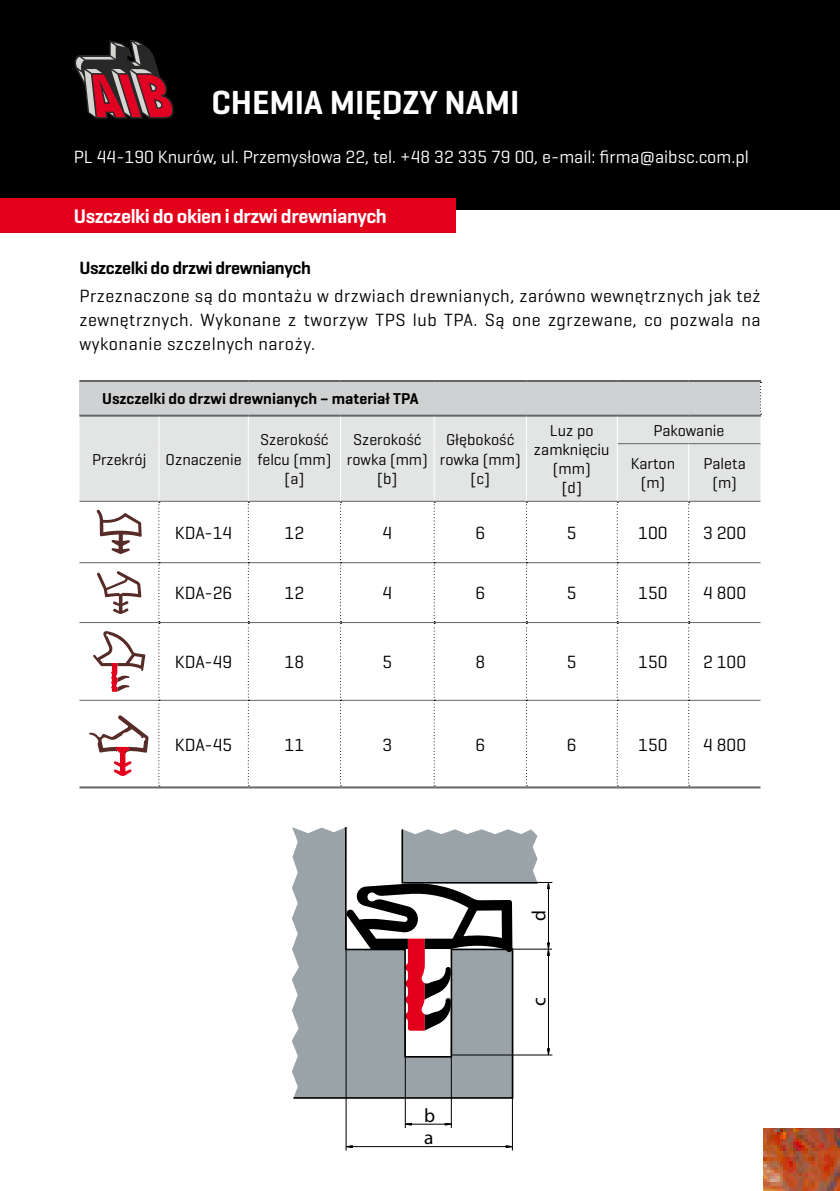
<style>
.page{position:relative;width:840px;height:1191px;background:#fff}
.page>*{position:absolute;margin:0;border:0;box-sizing:border-box;transform-origin:0 0}
.t1{font:600 34px "Geogrotesque";color:#fff}
.t2{font:600 20px "Geogrotesque";letter-spacing:-.02em;color:#fff}
.t3{font:19.4px "Myriad Pro";color:#000}
.t4{font:18px/24px "Geogrotesque";letter-spacing:.025em;color:#000;text-align:justify}
.t5{font:18px "Geogrotesque";color:#fff}
.t6{font:600 18px "Geogrotesque";letter-spacing:-.02em;color:#000}
.t7{font:16px/19.2px "Geogrotesque";color:#000;text-align:center}
.t8{font:600 16px "Geogrotesque";color:#000}
</style>
<div class="page">
<div style="left:0;top:0;width:839px;height:210px;background:#000"></div>
<svg style="left:74px;top:40px;width:100px;height:79px"></svg>
<div style="left:0;top:198px;width:455px;height:34px;background:#e2001a"></div>
<div style="left:79px;top:381px;width:681px;height:35px;background:#d0d1d2"></div>
<div style="left:79px;top:417px;width:681px;height:84px;background:#e3e4e4"></div>
<hr style="left:79px;top:501px;width:80px;height:1px;background:#646567">
<hr style="left:159px;top:501px;width:89px;height:1px;background:#646567">
<hr style="left:248px;top:501px;width:92px;height:1px;background:#646567">
<hr style="left:340px;top:501px;width:94px;height:1px;background:#646567">
<hr style="left:434px;top:501px;width:92px;height:1px;background:#646567">
<hr style="left:526px;top:501px;width:91px;height:1px;background:#646567">
<svg style="left:759px;top:382px;width:2px;height:33px"></svg>
<hr style="left:79px;top:380px;width:80px;height:2px;background:#646567">
<hr style="left:159px;top:380px;width:89px;height:2px;background:#646567">
<hr style="left:248px;top:380px;width:92px;height:2px;background:#646567">
<hr style="left:340px;top:380px;width:94px;height:2px;background:#646567">
<hr style="left:434px;top:380px;width:92px;height:2px;background:#646567">
<hr style="left:526px;top:380px;width:91px;height:2px;background:#646567">
<hr style="left:617px;top:380px;width:71px;height:2px;background:#646567">
<hr style="left:688px;top:380px;width:72px;height:2px;background:#646567">
<hr style="left:617px;top:443px;width:71px;height:1px;background:#646567">
<hr style="left:688px;top:443px;width:72px;height:1px;background:#646567">
<hr style="left:617px;top:501px;width:71px;height:1px;background:#646567">
<hr style="left:688px;top:501px;width:72px;height:1px;background:#646567">
<hr style="left:79px;top:562px;width:79px;height:1px;background:#646567">
<hr style="left:159px;top:562px;width:89px;height:1px;background:#646567">
<hr style="left:249px;top:562px;width:91px;height:1px;background:#646567">
<hr style="left:341px;top:562px;width:92px;height:1px;background:#646567">
<hr style="left:434px;top:562px;width:91px;height:1px;background:#646567">
<hr style="left:526px;top:562px;width:90px;height:1px;background:#646567">
<hr style="left:617px;top:562px;width:70px;height:1px;background:#646567">
<hr style="left:688px;top:562px;width:72px;height:1px;background:#646567">
<hr style="left:79px;top:700px;width:79px;height:1px;background:#646567">
<hr style="left:159px;top:700px;width:89px;height:1px;background:#646567">
<hr style="left:249px;top:700px;width:91px;height:1px;background:#646567">
<hr style="left:341px;top:700px;width:92px;height:1px;background:#646567">
<hr style="left:434px;top:700px;width:91px;height:1px;background:#646567">
<hr style="left:526px;top:700px;width:90px;height:1px;background:#646567">
<hr style="left:617px;top:700px;width:70px;height:1px;background:#646567">
<hr style="left:688px;top:700px;width:72px;height:1px;background:#646567">
<svg style="left:158px;top:502px;width:2px;height:284px"></svg>
<svg style="left:248px;top:502px;width:1px;height:284px"></svg>
<svg style="left:340px;top:502px;width:1px;height:284px"></svg>
<svg style="left:433px;top:502px;width:2px;height:284px"></svg>
<svg style="left:525px;top:502px;width:2px;height:284px"></svg>
<svg style="left:616px;top:502px;width:2px;height:284px"></svg>
<svg style="left:687px;top:502px;width:2px;height:284px"></svg>
<hr style="left:79px;top:415px;width:80px;height:2px;background:#646567">
<hr style="left:159px;top:415px;width:89px;height:2px;background:#646567">
<hr style="left:248px;top:415px;width:92px;height:2px;background:#646567">
<hr style="left:340px;top:415px;width:94px;height:2px;background:#646567">
<hr style="left:434px;top:415px;width:92px;height:2px;background:#646567">
<hr style="left:526px;top:415px;width:91px;height:2px;background:#646567">
<hr style="left:617px;top:415px;width:71px;height:2px;background:#646567">
<hr style="left:688px;top:415px;width:72px;height:2px;background:#646567">
<hr style="left:79px;top:622px;width:80px;height:1px;background:#646567">
<hr style="left:159px;top:622px;width:89px;height:1px;background:#646567">
<hr style="left:248px;top:622px;width:92px;height:1px;background:#646567">
<hr style="left:340px;top:622px;width:94px;height:1px;background:#646567">
<hr style="left:434px;top:622px;width:92px;height:1px;background:#646567">
<hr style="left:526px;top:622px;width:91px;height:1px;background:#646567">
<hr style="left:617px;top:622px;width:71px;height:1px;background:#646567">
<hr style="left:688px;top:622px;width:72px;height:1px;background:#646567">
<svg style="left:158px;top:417px;width:1px;height:27px"></svg>
<svg style="left:248px;top:417px;width:1px;height:27px"></svg>
<svg style="left:340px;top:417px;width:1px;height:27px"></svg>
<svg style="left:433px;top:417px;width:1px;height:27px"></svg>
<svg style="left:525px;top:417px;width:1px;height:27px"></svg>
<hr style="left:158px;top:444px;width:1px;height:57px;background:#fff">
<hr style="left:248px;top:444px;width:1px;height:57px;background:#fff">
<hr style="left:340px;top:444px;width:1px;height:57px;background:#fff">
<hr style="left:433px;top:444px;width:1px;height:57px;background:#fff">
<hr style="left:525px;top:444px;width:1px;height:57px;background:#fff">
<svg style="left:616px;top:417px;width:1px;height:27px"></svg>
<hr style="left:616px;top:444px;width:1px;height:57px;background:#fff">
<hr style="left:687px;top:444px;width:1px;height:57px;background:#fff">
<hr style="left:79px;top:786px;width:80px;height:2px;background:#646567">
<hr style="left:159px;top:786px;width:89px;height:2px;background:#646567">
<hr style="left:248px;top:786px;width:92px;height:2px;background:#646567">
<hr style="left:340px;top:786px;width:94px;height:2px;background:#646567">
<hr style="left:434px;top:786px;width:92px;height:2px;background:#646567">
<hr style="left:526px;top:786px;width:91px;height:2px;background:#646567">
<hr style="left:617px;top:786px;width:71px;height:2px;background:#646567">
<hr style="left:688px;top:786px;width:72px;height:2px;background:#646567">
<svg style="left:97px;top:510px;width:45px;height:44px"></svg>
<svg style="left:97px;top:571px;width:44px;height:43px"></svg>
<svg style="left:93px;top:631px;width:52px;height:61px"></svg>
<svg style="left:89px;top:715px;width:59px;height:61px"></svg>
<svg style="left:292px;top:827px;width:222px;height:272px;background:#9fa6ab"></svg>
<hr style="left:452px;top:1054px;width:100px;height:1px;background:#000">
<hr style="left:547px;top:949px;width:1px;height:106px;background:#000">
<svg style="left:546px;top:1047px;width:4px;height:9px"></svg>
<svg style="left:345px;top:828px;width:207px;height:202px"></svg>
<hr style="left:404px;top:1016px;width:1px;height:112px;background:#000">
<hr style="left:450px;top:1004px;width:1px;height:124px;background:#000">
<hr style="left:405px;top:1123px;width:46px;height:1px;background:#000">
<svg style="left:404px;top:1122px;width:8px;height:4px"></svg>
<svg style="left:444px;top:1122px;width:8px;height:4px"></svg>
<hr style="left:345px;top:913px;width:1px;height:237px;background:#000">
<hr style="left:511px;top:948px;width:1px;height:202px;background:#000">
<hr style="left:346px;top:1146px;width:166px;height:1px;background:#000">
<svg style="left:345px;top:1144px;width:8px;height:4px"></svg>
<svg style="left:504px;top:1144px;width:9px;height:4px"></svg>
<hr style="left:512px;top:948px;width:39px;height:1px;background:#000">
<img style="left:763px;top:1128px;width:76px;height:63px">
<h1 class="t1" style="left:211px;top:81px;width:309px">CHEMIA MIĘDZY NAMI</h1>
<p class="t5" style="left:74px;top:146px;width:676px">PL 44-190 Knurów, ul. Przemysłowa 22, tel. +48 32 335 79 00, e-mail: firma@aibsc.com.pl</p>
<p class="t2" style="left:74px;top:204px;width:314px">Uszczelki do okien i drzwi drewnianych</p>
<p class="t6" style="left:79px;top:257px;width:233px">Uszczelki do drzwi drewnianych</p>
<p class="t4" style="left:79px;top:284px;width:682px">Przeznaczone są do montażu w drzwiach drewnianych, zarówno wewnętrznych jak też zewnętrznych. Wykonane z tworzyw TPS lub TPA. Są one zgrzewane, co pozwala na wykonanie szczelnych naroży.</p>
<p class="t8" style="left:102px;top:389px;width:318px">Uszczelki do drzwi drewnianych – materiał TPA</p>
<p class="t7" style="left:92px;top:449px;width:151px">Przekrój Oznaczenie</p>
<p class="t7" style="left:257px;top:430px;width:75px">Szerokość felcu (mm) [a]</p>
<p class="t7" style="left:347px;top:430px;width:82px">Szerokość rowka (mm) [b]</p>
<p class="t7" style="left:439px;top:430px;width:82px">Głębokość rowka (mm) [c]</p>
<p class="t7" style="left:533px;top:420px;width:77px">Luz po zamknięciu (mm)<br>[d]</p>
<p class="t7" style="left:630px;top:413px;width:95px;line-height:33.2px;text-align:left;text-indent:23px">Pakowanie<br>Karton</p>
<p class="t7" style="left:703px;top:453px;width:44px">Paleta (m)</p>
<p class="t7" style="left:640px;top:472px;width:26px">(m)</p>
<p class="t4" style="left:175px;top:520px;width:59px">KDA-14</p>
<p class="t4" style="left:284px;top:520px;width:21px">12</p>
<p class="t4" style="left:382px;top:520px;width:11px">4</p>
<p class="t4" style="left:475px;top:520px;width:11px">6</p>
<p class="t4" style="left:566px;top:520px;width:11px">5</p>
<p class="t4" style="left:638px;top:520px;width:31px">100</p>
<p class="t4" style="left:702px;top:520px;width:45px">3 200</p>
<p class="t4" style="left:175px;top:580px;width:59px">KDA-26</p>
<p class="t4" style="left:284px;top:580px;width:21px">12</p>
<p class="t4" style="left:382px;top:580px;width:11px">4</p>
<p class="t4" style="left:475px;top:580px;width:11px">6</p>
<p class="t4" style="left:566px;top:580px;width:11px">5</p>
<p class="t4" style="left:638px;top:580px;width:31px">150</p>
<p class="t4" style="left:702px;top:580px;width:45px">4 800</p>
<p class="t4" style="left:175px;top:649px;width:59px">KDA-49</p>
<p class="t4" style="left:284px;top:649px;width:21px">18</p>
<p class="t4" style="left:382px;top:649px;width:11px">5</p>
<p class="t4" style="left:475px;top:649px;width:11px">8</p>
<p class="t4" style="left:566px;top:649px;width:11px">5</p>
<p class="t4" style="left:638px;top:649px;width:31px">150</p>
<p class="t4" style="left:702px;top:649px;width:45px">2 100</p>
<p class="t4" style="left:175px;top:732px;width:59px">KDA-45</p>
<p class="t4" style="left:284px;top:732px;width:21px">11</p>
<p class="t4" style="left:382px;top:732px;width:11px">3</p>
<p class="t4" style="left:475px;top:732px;width:11px">6</p>
<p class="t4" style="left:566px;top:732px;width:11px">6</p>
<p class="t4" style="left:638px;top:732px;width:31px">150</p>
<p class="t4" style="left:702px;top:732px;width:45px">4 800</p>
<p class="t3" style="left:526px;top:921px;width:12px;rotate:-90deg">d</p>
<p class="t3" style="left:424px;top:1103px;width:13px">b</p>
<p class="t3" style="left:424px;top:1125px;width:11px">a</p>
<p class="t3" style="left:526px;top:1006px;width:10px;rotate:-90deg">c</p>
</div>
